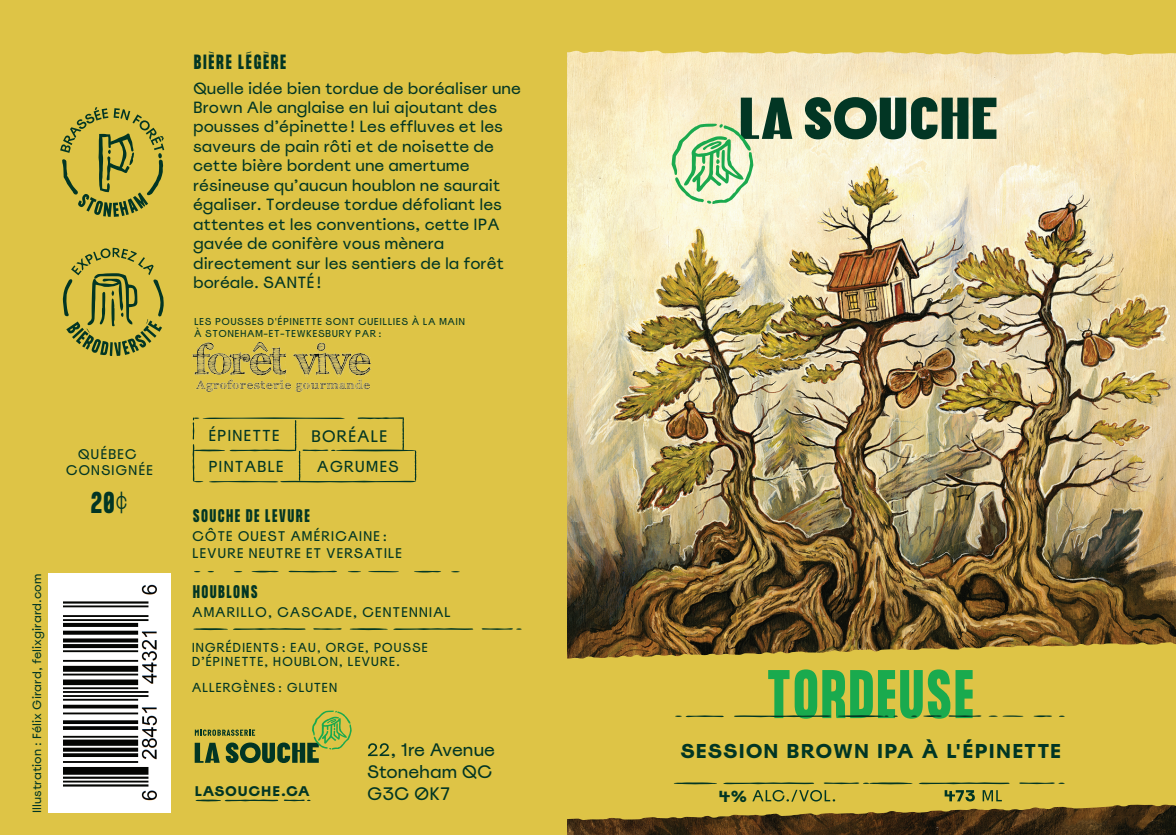
<style>
.page{position:relative;width:1176px;height:835px;background:#fff}
.page>*{position:absolute;margin:0;border:0;box-sizing:border-box;transform-origin:0 0}
.t1{font:700 60px "Formula Condensed";letter-spacing:.065em;color:#1aaa4e}
.t2{font:700 26.4px "Formula Condensed";color:#023624}
.t3{font:700 20px "Spoof";letter-spacing:.045em;color:#013624}
.t4{font:18px/22px "Spoof";letter-spacing:-.01em;color:#023624}
.t5{font:700 18px "Formula Condensed";letter-spacing:.125em;color:#023624}
.t6{font:16.6px "Spoof";letter-spacing:.04em;color:#023624}
.t7{font:16.2px/19.4px "Spoof";color:#023624}
.t8{font:700 16px "Formula Condensed";letter-spacing:.125em;color:#023624}
.t9{font:700 16px "Spoof";color:#013624}
.t10{font:15.8px/31.2px "Spoof";letter-spacing:.05em;color:#023624}
.t11{font:14px/16px "Spoof";letter-spacing:.045em;color:#023624;text-align:center}
.t12{font:700 14px "Spoof";letter-spacing:.055em;color:#023624}
.t13{font:13px/14px "Spoof";letter-spacing:.045em;color:#023624}
.t14{font:12px "Spoof";letter-spacing:.005em;color:#023624}
.t15{font:10px/12px "Spoof";letter-spacing:.045em;color:#023624}
.s1{font-weight:900}
</style>
<div class="page">
<img style="left:566px;top:55px;width:610px;height:779px">
<div style="left:0;top:0;width:566px;height:834px;background:#dec446"></div>
<div style="left:566px;top:0;width:610px;height:55px;background:#dec446"></div>
<svg style="left:60px;top:107px;width:104px;height:110px"></svg>
<svg style="left:195px;top:710px;width:157px;height:52px"></svg>
<svg style="left:195px;top:799px;width:115px;height:2px"></svg>
<svg style="left:368px;top:743px;width:21px;height:12px"></svg>
<svg style="left:193px;top:417px;width:224px;height:66px"></svg>
<svg style="left:63px;top:248px;width:101px;height:108px"></svg>
<svg style="left:805px;top:97px;width:191px;height:42px;background:#597760"></svg>
<svg style="left:671px;top:98px;width:121px;height:106px;background:#c1d4ad"></svg>
<svg style="left:350px;top:628px;width:123px;height:1px"></svg>
<svg style="left:481px;top:628px;width:40px;height:1px"></svg>
<svg style="left:193px;top:628px;width:113px;height:1px"></svg>
<svg style="left:313px;top:628px;width:29px;height:1px"></svg>
<svg style="left:414px;top:570px;width:27px;height:2px"></svg>
<svg style="left:288px;top:570px;width:49px;height:2px"></svg>
<svg style="left:368px;top:570px;width:31px;height:2px"></svg>
<svg style="left:251px;top:570px;width:28px;height:2px"></svg>
<svg style="left:348px;top:571px;width:13px;height:1px"></svg>
<img style="left:192px;top:343px;width:178px;height:48px">
<div style="left:48px;top:573px;width:123px;height:239px;background:#fff"></div>
<img style="left:63px;top:584px;width:94px;height:217px">
<svg style="left:566px;top:641px;width:610px;height:178px;background:#d0b641"></svg>
<svg style="left:1019px;top:782px;width:45px;height:1px"></svg>
<svg style="left:673px;top:782px;width:338px;height:19px;background:#bfb041"></svg>
<svg style="left:675px;top:715px;width:49px;height:1px"></svg>
<svg style="left:1033px;top:715px;width:19px;height:1px"></svg>
<svg style="left:948px;top:715px;width:33px;height:1px"></svg>
<svg style="left:923px;top:715px;width:18px;height:1px"></svg>
<svg style="left:988px;top:715px;width:35px;height:1px"></svg>
<svg style="left:732px;top:715px;width:165px;height:1px"></svg>
<p class="t11" style="left:66px;top:446px;width:89px">QUÉBEC<br>CONSIGNÉE</p>
<h2 class="t2" style="left:91px;top:486px;width:37px">20<span class="s1">¢</span></h2>
<p class="t14" style="left:30px;top:812px;width:241px;rotate:-90deg">Illustration : Félix Girard, felixgirard.com</p>
<p class="t5" style="left:194px;top:51px;width:93px">BIÈRE LÉGÈRE</p>
<p class="t7" style="left:193px;top:78px;width:329px">Quelle idée bien tordue de boréaliser une Brown Ale anglaise en lui ajoutant des pousses d’épinette ! Les effluves et les saveurs de pain rôti et de noisette de cette bière bordent une amertume résineuse qu’aucun houblon ne saurait égaliser. Tordeuse tordue défoliant les attentes et les conventions, cette IPA gavée de conifère vous mènera directement sur les sentiers de la forêt boréale. SANTÉ !</p>
<p class="t15" style="left:194px;top:315px;width:273px">LES POUSSES D'ÉPINETTE SONT CUEILLIES À LA MAIN<br>À STONEHAM-ET-TEWKESBURY PAR :</p>
<p class="t10" style="left:208px;top:419px;width:77px">ÉPINETTE<br>PINTABLE</p>
<p class="t6" style="left:311px;top:425px;width:78px">BORÉALE</p>
<p class="t10" style="left:317px;top:450px;width:84px">AGRUMES</p>
<p class="t8" style="left:193px;top:506px;width:118px">SOUCHE DE LEVURE</p>
<p class="t11" style="left:192px;top:528px;width:212px;line-height:16.8px;text-align:left">CÔTE OUEST AMÉRICAINE :<br>LEVURE NEUTRE ET VERSATILE</p>
<p class="t8" style="left:193px;top:581px;width:66px">HOUBLONS</p>
<p class="t11" style="left:192px;top:604px;width:260px">AMARILLO, CASCADE, CENTENNIAL</p>
<p class="t13" style="left:192px;top:640px;width:238px">INGRÉDIENTS : EAU, ORGE, POUSSE<br>D’ÉPINETTE, HOUBLON, LEVURE.</p>
<p class="t13" style="left:192px;top:679px;width:147px">ALLERGÈNES : GLUTEN</p>
<p class="t12" style="left:195px;top:782px;width:117px">LASOUCHE.CA</p>
<p class="t4" style="left:367px;top:738px;width:130px;text-indent:23px">, 1re Avenue<br>Stoneham QC<br>G3C 0K7</p>
<h1 class="t1" style="left:767px;top:658px;width:207px">TORDEUSE</h1>
<p class="t3" style="left:680px;top:737px;width:382px">SESSION BROWN IPA À L'ÉPINETTE</p>
<p class="t9" style="left:718px;top:785px;width:30px">4%</p>
</div>
